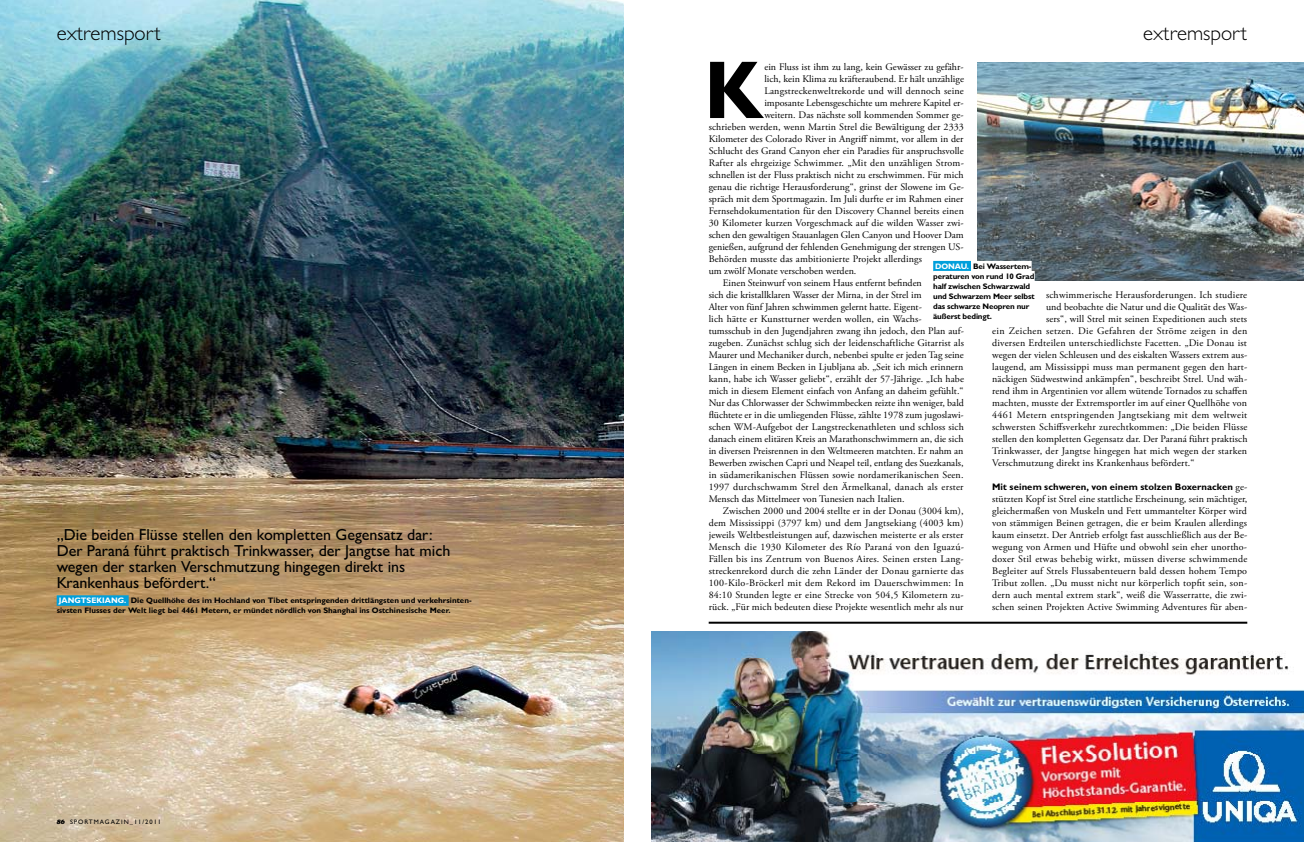
<style>
.page{position:relative;width:1304px;height:842px;background:#fff}
.page>*{position:absolute;margin:0;border:0;box-sizing:border-box;transform-origin:0 0}
.t1{font:700 82.4px "Gill Sans MT Pro";color:#000}
.t2{font:300 21px "Gill Sans MT Pro";color:#000}
.t3{font:500 16px/16px "Gill Sans MT Pro";color:#000}
.t4{font:10px/12px "Adobe Garamond Pro";letter-spacing:.01em;color:#000;text-align:justify}
.t5{font:10px "Adobe Garamond Pro";letter-spacing:.03em;color:#000}
.t6{font:10px "Adobe Garamond Pro";letter-spacing:.035em;color:#000}
.t7{font:700 9.5px "Gill Sans MT Pro";letter-spacing:-.03em;color:#000}
.t8{font:700 8px/10px "Gill Sans MT Pro";color:#000}
.t9{font:700 8px/10px "Gill Sans MT Pro";letter-spacing:-.02em;color:#000}
.t10{font:500 6.5px "Gill Sans MT Pro";letter-spacing:.15em;color:#000}
.s1{color:#fff}
.s2{font-family:"Adobe Garamond Pro";font-weight:400;font-size:10px}
.s3{font-family:"Goudy Std Heavyface";font-weight:400;font-style:italic}
</style>
<div class="page">
<img style="left:0;top:0;width:624px;height:842px">
<img style="left:652px;top:631px;width:652px;height:211px">
<hr style="left:709px;top:622px;width:538px;height:2px;background:#000">
<img style="left:978px;top:62px;width:326px;height:219px">
<div style="left:933px;top:261px;width:38px;height:10px;background:#009fdb"></div>
<div style="left:971px;top:261px;width:61px;height:10px;background:#fff"></div>
<div style="left:933px;top:271px;width:102px;height:10px;background:#fff"></div>
<div style="left:57px;top:595px;width:72px;height:11px;background:#009fdb"></div>
<h2 class="t2" style="left:57px;top:20px;width:106px">extremsport</h2>
<h2 class="t2" style="left:1143px;top:20px;width:106px">extremsport</h2>
<h1 class="t1" style="left:704px;top:39px;width:61px">K</h1>
<p class="t4" style="left:764px;top:61px;width:201px">ein Fluss ist ihm zu lang, kein Gewässer zu gefähr-</p>
<p class="t4" style="left:764px;top:73px;width:201px">lich, kein Klima zu kräfteraubend. Er hält unzählige</p>
<p class="t4" style="left:764px;top:85px;width:201px">Langstreckenweltrekorde und will dennoch seine</p>
<p class="t4" style="left:764px;top:97px;width:201px">imposante Lebensgeschichte um mehrere Kapitel er-</p>
<p class="t4" style="left:764px;top:109px;width:201px">weitern. Das nächste soll kommenden Sommer ge-</p>
<p class="t4" style="left:709px;top:121px;width:257px">schrieben werden, wenn Martin Strel die Bewältigung der 2333</p>
<p class="t4" style="left:709px;top:133px;width:256px">Kilometer des Colorado River in Angriff nimmt, vor allem in der</p>
<p class="t4" style="left:709px;top:145px;width:257px">Schlucht des Grand Canyon eher ein Paradies für anspruchsvolle</p>
<p class="t4" style="left:709px;top:157px;width:257px">Rafter als ehrgeizige Schwimmer. „Mit den unzähligen Strom-</p>
<p class="t4" style="left:709px;top:169px;width:256px">schnellen ist der Fluss praktisch nicht zu erschwimmen. Für mich</p>
<p class="t4" style="left:709px;top:181px;width:257px">genau die richtige Herausforderung“, grinst der Slowene im Ge-</p>
<p class="t4" style="left:709px;top:193px;width:256px">spräch mit dem Sportmagazin. Im Juli durfte er im Rahmen einer</p>
<p class="t4" style="left:709px;top:205px;width:257px">Fernsehdokumentation für den Discovery Channel bereits einen</p>
<p class="t4" style="left:709px;top:217px;width:257px">30 Kilometer kurzen Vorgeschmack auf die wilden Wasser zwi-</p>
<p class="t4" style="left:709px;top:229px;width:256px">schen den gewaltigen Stauanlagen Glen Canyon und Hoover Dam</p>
<p class="t4" style="left:709px;top:241px;width:257px">genießen, aufgrund der fehlenden Genehmigung der strengen US-</p>
<p class="t4" style="left:709px;top:253px;width:215px">Behörden musste das ambitionierte Projekt allerdings</p>
<p class="t4" style="left:709px;top:265px;width:149px">um zwölf Monate verschoben werden.</p>
<p class="t4" style="left:723px;top:277px;width:200px">Einen Steinwurf von seinem Haus entfernt befinden</p>
<p class="t4" style="left:709px;top:289px;width:214px">sich die kristallklaren Wasser der Mirna, in der Strel im</p>
<p class="t4" style="left:709px;top:301px;width:215px">Alter von fünf Jahren schwimmen gelernt hatte. Eigent-</p>
<p class="t4" style="left:709px;top:313px;width:215px">lich hätte er Kunstturner werden wollen, ein Wachs-</p>
<p class="t4" style="left:709px;top:325px;width:257px">tumsschub in den Jugendjahren zwang ihn jedoch, den Plan auf-</p>
<p class="t4" style="left:709px;top:337px;width:257px">zugeben. Zunächst schlug sich der leidenschaftliche Gitarrist als</p>
<p class="t4" style="left:709px;top:349px;width:257px">Maurer und Mechaniker durch, nebenbei spulte er jeden Tag seine</p>
<p class="t4" style="left:709px;top:361px;width:256px">Längen in einem Becken in Ljubljana ab. „Seit ich mich erinnern</p>
<p class="t4" style="left:709px;top:373px;width:257px">kann, habe ich Wasser geliebt“, erzählt der 57-Jährige. „Ich habe</p>
<p class="t4" style="left:709px;top:385px;width:256px">mich in diesem Element einfach von Anfang an daheim gefühlt.“</p>
<p class="t4" style="left:709px;top:397px;width:257px">Nur das Chlorwasser der Schwimmbecken reizte ihn weniger, bald</p>
<p class="t4" style="left:709px;top:409px;width:257px">flüchtete er in die umliegenden Flüsse, zählte 1978 zum jugoslawi-</p>
<p class="t4" style="left:709px;top:421px;width:257px">schen WM-Aufgebot der Langstreckenathleten und schloss sich</p>
<p class="t4" style="left:709px;top:433px;width:256px">danach einem elitären Kreis an Marathonschwimmern an, die sich</p>
<p class="t4" style="left:709px;top:445px;width:256px">in diversen Preisrennen in den Weltmeeren matchten. Er nahm an</p>
<p class="t4" style="left:709px;top:457px;width:256px">Bewerben zwischen Capri und Neapel teil, entlang des Suezkanals,</p>
<p class="t4" style="left:709px;top:469px;width:256px">in südamerikanischen Flüssen sowie nordamerikanischen Seen.</p>
<p class="t4" style="left:709px;top:481px;width:256px">1997 durchschwamm Strel den Ärmelkanal, danach als erster</p>
<p class="t4" style="left:709px;top:493px;width:198px">Mensch das Mittelmeer von Tunesien nach Italien.</p>
<p class="t4" style="left:723px;top:505px;width:242px">Zwischen 2000 und 2004 stellte er in der Donau (3004 km),</p>
<p class="t4" style="left:709px;top:517px;width:256px">dem Mississippi (3797 km) und dem Jangtsekiang (4003 km)</p>
<p class="t4" style="left:709px;top:529px;width:256px">jeweils Weltbestleistungen auf, dazwischen meisterte er als erster</p>
<p class="t5" style="left:709px;top:541px;width:257px">Mensch die 1930 Kilometer des Río Paraná von den Iguazú-</p>
<p class="t4" style="left:709px;top:553px;width:256px">Fällen bis ins Zentrum von Buenos Aires. Seinen ersten Lang-</p>
<p class="t4" style="left:709px;top:565px;width:256px">streckenrekord durch die zehn Länder der Donau garnierte das</p>
<p class="t5" style="left:709px;top:577px;width:256px">100-Kilo-Bröckerl mit dem Rekord im Dauerschwimmen: In</p>
<p class="t4" style="left:709px;top:589px;width:257px">84:10 Stunden legte er eine Strecke von 504,5 Kilometern zu-</p>
<p class="t4" style="left:709px;top:601px;width:256px">rück. „Für mich bedeuten diese Projekte wesentlich mehr als nur</p>
<p class="t9" style="left:933px;top:261px;width:103px"><span class="s1">Donau.</span> Bei Wassertem&shy;peraturen von rund 10 Grad half zwischen Schwarzwald und Schwarzem Meer selbst das schwarze Neopren nur äußerst bedingt.</p>
<p class="t4" style="left:1046px;top:289px;width:203px">schwimmerische Herausforderungen. Ich studiere</p>
<p class="t4" style="left:1046px;top:301px;width:203px">und beobachte die Natur und die Qualität des Was-</p>
<p class="t4" style="left:1046px;top:313px;width:203px">sers“, will Strel mit seinen Expeditionen auch stets</p>
<p class="t6" style="left:992px;top:325px;width:257px">ein Zeichen setzen. Die Gefahren der Ströme zeigen in den</p>
<p class="t4" style="left:992px;top:337px;width:256px">diversen Erdteilen unterschiedlichste Facetten. „Die Donau ist</p>
<p class="t4" style="left:992px;top:349px;width:257px">wegen der vielen Schleusen und des eiskalten Wassers extrem aus-</p>
<p class="t4" style="left:992px;top:361px;width:256px">laugend, am Mississippi muss man permanent gegen den hart-</p>
<p class="t4" style="left:992px;top:373px;width:257px">näckigen Südwestwind ankämpfen“, beschreibt Strel. Und wäh-</p>
<p class="t4" style="left:992px;top:385px;width:257px">rend ihm in Argentinien vor allem wütende Tornados zu schaffen</p>
<p class="t4" style="left:992px;top:397px;width:256px">machten, musste der Extremsportler im auf einer Quellhöhe von</p>
<p class="t5" style="left:992px;top:409px;width:257px">4461 Metern entspringenden Jangtsekiang mit dem weltweit</p>
<p class="t4" style="left:992px;top:421px;width:257px">schwersten Schiffsverkehr zurechtkommen: „Die beiden Flüsse</p>
<p class="t4" style="left:992px;top:433px;width:257px">stellen den kompletten Gegensatz dar. Der Paraná führt praktisch</p>
<p class="t4" style="left:992px;top:445px;width:257px">Trinkwasser, der Jangtse hingegen hat mich wegen der starken</p>
<p class="t4" style="left:992px;top:457px;width:204px">Verschmutzung direkt ins Krankenhaus befördert.“</p>
<p class="t7" style="left:992px;top:481px;width:257px">Mit seinem schweren, von einem stolzen Boxernacken <span class="s2">ge-</span></p>
<p class="t4" style="left:992px;top:493px;width:257px">stützten Kopf ist Strel eine stattliche Erscheinung, sein mächtiger, gleichermaßen von Muskeln und Fett ummantelter Körper wird von stämmigen Beinen getragen, die er beim Kraulen allerdings kaum einsetzt. Der Antrieb erfolgt fast ausschließlich aus der Be&shy;wegung von Armen und Hüfte und obwohl sein eher unortho&shy;doxer Stil etwas behebig wirkt, müssen diverse schwimmende Begleiter auf Strels Flussabenteuern bald dessen hohem Tempo Tribut zollen. „Du musst nicht nur körperlich topfit sein, son&shy;dern auch mental extrem stark“, weiß die Wasserratte, die zwi&shy;schen seinen Projekten Active Swimming Adventures für aben-</p>
<h3 class="t3" style="left:57px;top:526px;width:395px">„Die beiden Flüsse stellen den kompletten Gegensatz dar:<br>Der Paraná führt praktisch Trinkwasser, der Jangtse hat mich wegen der starken Verschmutzung hingegen direkt ins Krankenhaus befördert.“</h3>
<p class="t8" style="left:57px;top:595px;width:417px"><span class="s1">jangtsekiang.</span> Die Quellhöhe des im Hochland von Tibet entspringenden drittlängsten und verkehrsinten&shy;sivsten Flusses der Welt liegt bei 4461 Metern, er mündet nördlich von Shanghai ins Ostchinesische Meer.</p>
<p class="t10" style="left:57px;top:818px;width:106px"><span class="s3">86</span> Sportmagazin_11/2011</p>
</div>
